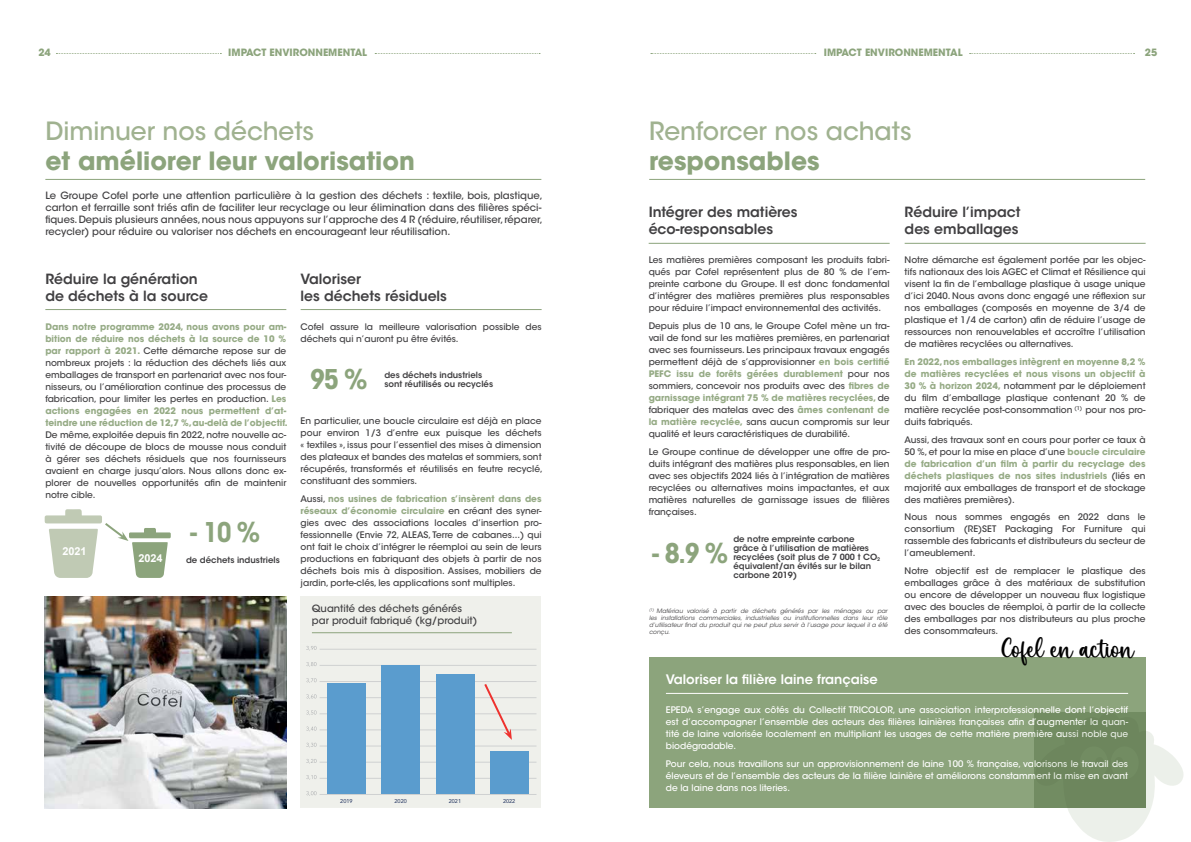
<style>
.page{position:relative;width:1191px;height:842px;background:#fff}
.page>*{position:absolute;margin:0;border:0;box-sizing:border-box;transform-origin:0 0}
.t1{font:700 condensed 27px "ITC Avant Garde Std";color:#8ca47c}
.t2{font:700 25px "ITC Avant Garde Std";color:#8ca47c}
.t3{font:500 25px "ITC Avant Garde Std";color:#a0b290}
.t4{font:23px "Hello Spring";color:#000}
.t5{font:600 14px/17px "ITC Avant Garde Std";color:#414042}
.t6{font:600 13px "ITC Avant Garde Std";color:#fff}
.t7{font:700 10.9px "Arial";color:#fff}
.t8{font:500 10px/12px "ITC Avant Garde Std";color:#414042}
.t9{font:700 10px "ITC Avant Garde Std";color:#8ca47c}
.t10{font:500 9px/12px "ITC Avant Garde Std";color:#414042;text-align:justify}
.t11{font:500 9px/12px "ITC Avant Garde Std";color:#fff;text-align:justify}
.t12{font:600 8.5px/9px "ITC Avant Garde Std";color:#414042}
.t13{font:italic 6px/7px "ITC Avant Garde Std";color:#414042;text-align:justify}
.t14{font:5.5px "Avenir LT Std";color:#1d2f5c}
.s1{font-weight:700;color:#96ab86}
</style>
<div class="page">
<div style="left:300px;top:596px;width:241px;height:212px;background:#eff0eb"></div>
<hr style="left:312px;top:632px;width:200px;height:1px;background:#8ca47c">
<hr style="left:45px;top:179px;width:496px;height:1px;background:#8ca47c">
<hr style="left:45px;top:309px;width:241px;height:1px;background:#8ca47c">
<hr style="left:301px;top:309px;width:240px;height:1px;background:#8ca47c">
<svg style="left:45px;top:509px;width:126px;height:69px"></svg>
<img style="left:45px;top:596px;width:241px;height:212px">
<svg style="left:306px;top:646px;width:231px;height:150px"></svg>
<hr style="left:649px;top:179px;width:496px;height:1px;background:#8ca47c">
<hr style="left:648px;top:243px;width:241px;height:1px;background:#8ca47c">
<div style="left:649px;top:658px;width:496px;height:150px;background:#8ca47c"></div>
<hr style="left:666px;top:693px;width:462px;height:1px;background:#fff">
<hr style="left:904px;top:243px;width:241px;height:1px;background:#8ca47c">
<svg style="left:1034px;top:712px;width:149px;height:130px"></svg>
<div style="left:1095px;top:757px;width:8px;height:10px;background:#6d865d;border-radius:50%"></div>
<div style="left:1114px;top:757px;width:9px;height:10px;background:#6d865d;border-radius:50%"></div>
<svg style="left:651px;top:53px;width:165px;height:1px"></svg>
<svg style="left:969px;top:53px;width:165px;height:1px"></svg>
<svg style="left:56px;top:53px;width:165px;height:1px"></svg>
<svg style="left:375px;top:53px;width:165px;height:1px"></svg>
<p class="t9" style="left:38px;top:46px;width:14px">24</p>
<p class="t9" style="left:228px;top:46px;width:140px">IMPACT ENVIRONNEMENTAL</p>
<p class="t9" style="left:823px;top:46px;width:140px">IMPACT ENVIRONNEMENTAL</p>
<p class="t9" style="left:1144px;top:46px;width:14px">25</p>
<h2 class="t3" style="left:45px;top:116px;width:270px">Diminuer nos déchets</h2>
<h2 class="t2" style="left:45px;top:145px;width:371px">et améliorer leur valorisation</h2>
<p class="t8" style="left:45px;top:190px;width:499px">Le Groupe Cofel porte une attention particulière à la gestion des déchets : textile, bois, plastique, carton et ferraille sont triés afin de faciliter leur recyclage ou leur élimination dans des filières spéci&shy;fiques. Depuis plusieurs années, nous nous appuyons sur l’approche des 4 R (réduire, réutiliser, réparer, recycler) pour réduire ou valoriser nos déchets en encourageant leur réutilisation.</p>
<h3 class="t5" style="left:45px;top:270px;width:164px">Réduire la génération de déchets à la source</h3>
<p class="t10" style="left:45px;top:320px;width:244px;text-align:left"><span class="s1">Dans notre programme 2024, nous avons pour am&shy;bition de réduire nos déchets à la source de 10 % par rapport à 2021.</span> Cette démarche repose sur de nombreux projets : la réduction des déchets liés aux emballages de transport en partenariat avec nos four&shy;nisseurs, ou l’amélioration continue des processus de fabrication, pour limiter les pertes en production. <span class="s1">Les actions engagées en 2022 nous permettent d’at&shy;teindre une réduction de 12,7 %, au-delà de l’objectif.</span></p>
<p class="t10" style="left:45px;top:428px;width:242px">De même, exploitée depuis fin 2022, notre nouvelle ac&shy;tivité de découpe de blocs de mousse nous conduit à gérer ses déchets résiduels que nos fournisseurs avaient en charge jusqu’alors. Nous allons donc ex&shy;plorer de nouvelles opportunités afin de maintenir notre cible.</p>
<h3 class="t5" style="left:301px;top:270px;width:148px">Valoriser<br>les déchets résiduels</h3>
<p class="t10" style="left:301px;top:320px;width:242px">Cofel assure la meilleure valorisation possible des déchets qui n’auront pu être évités.</p>
<h1 class="t1" style="left:310px;top:362px;width:59px">95 %</h1>
<p class="t12" style="left:384px;top:379px;width:110px">sont réutilisés ou recyclés</p>
<p class="t12" style="left:384px;top:370px;width:99px">des déchets industriels</p>
<p class="t10" style="left:301px;top:415px;width:244px;text-align:left">En particulier, une boucle circulaire est déjà en place pour environ 1/3 d’entre eux puisque les déchets « textiles », issus pour l’essentiel des mises à dimension des plateaux et bandes des matelas et sommiers, sont récupérés, transformés et réutilisés en feutre recyclé, constituant des sommiers.</p>
<p class="t10" style="left:301px;top:493px;width:242px">Aussi, <span class="s1">nos usines de fabrication s’insèrent dans des réseaux d’économie circulaire</span> en créant des syner&shy;gies avec des associations locales d’insertion pro&shy;fessionnelle (Envie 72, ALEAS, Terre de cabanes...) qui ont fait le choix d’intégrer le réemploi au sein de leurs productions en fabriquant des objets à partir de nos déchets bois mis à disposition. Assises, mobiliers de jardin, porte-clés, les applications sont multiples.</p>
<h1 class="t1" style="left:189px;top:515px;width:73px">- 10 %</h1>
<p class="t7" style="left:62px;top:543px;width:26px">2021</p>
<p class="t7" style="left:138px;top:550px;width:26px">2024</p>
<p class="t12" style="left:186px;top:556px;width:95px">de déchets industriels</p>
<p class="t8" style="left:312px;top:602px;width:167px">Quantité des déchets générés par produit fabriqué (kg/produit)</p>
<p class="t14" style="left:340px;top:798px;width:14px">2019</p>
<p class="t14" style="left:394px;top:798px;width:14px">2020</p>
<p class="t14" style="left:449px;top:798px;width:14px">2021</p>
<p class="t14" style="left:503px;top:798px;width:14px">2022</p>
<h2 class="t3" style="left:649px;top:116px;width:264px">Renforcer nos achats</h2>
<h2 class="t2" style="left:649px;top:145px;width:172px">responsables</h2>
<h3 class="t5" style="left:648px;top:204px;width:150px">Intégrer des matières éco-responsables</h3>
<p class="t10" style="left:648px;top:254px;width:242px">Les matières premières composant les produits fabri&shy;qués par Cofel représentent plus de 80 % de l’em&shy;preinte carbone du Groupe. Il est donc fondamental d’intégrer des matières premières plus responsables pour réduire l’impact environnemental des activités.</p>
<p class="t10" style="left:648px;top:320px;width:242px">Depuis plus de 10 ans, le Groupe Cofel mène un tra&shy;vail de fond sur les matières premières, en partenariat avec ses fournisseurs. Les principaux travaux engagés permettent déjà de s’approvisionner <span class="s1">en bois certifié PEFC issu de forêts gérées durablement</span> pour nos sommiers, concevoir nos produits avec des <span class="s1">fibres de garnissage intégrant 75 % de matières recyclées,</span> de fabriquer des matelas avec des <span class="s1">âmes contenant de la matière recyclée,</span> sans aucun compromis sur leur qualité et leurs caractéristiques de durabilité.</p>
<p class="t10" style="left:648px;top:445px;width:242px">Le Groupe continue de développer une offre de pro&shy;duits intégrant des matières plus responsables, en lien avec ses objectifs 2024 liés à l’intégration de matières recyclées ou alternatives moins impactantes, et aux matières naturelles de garnissage issues de filières françaises.</p>
<h3 class="t5" style="left:904px;top:204px;width:117px">Réduire l’impact des emballages</h3>
<p class="t10" style="left:904px;top:254px;width:242px">Notre démarche est également portée par les objec&shy;tifs nationaux des lois AGEC et Climat et Résilience qui visent la fin de l’emballage plastique à usage unique d’ici 2040. Nous avons donc engagé une réflexion sur nos emballages (composés en moyenne de 3/4 de plastique et 1/4 de carton) afin de réduire l’usage de ressources non renouvelables et accroître l’utilisation de matières recyclées ou alternatives.</p>
<p class="t10" style="left:904px;top:356px;width:242px"><span class="s1">En 2022, nos emballages intègrent en moyenne 8,2 % de matières recyclées et nous visons un objectif à 30 % à horizon 2024,</span> notamment par le déploiement du film d’emballage plastique contenant 20 % de matière recyclée post-consommation <sup>(1)</sup> pour nos pro&shy;duits fabriqués.</p>
<p class="t10" style="left:904px;top:433px;width:242px">Aussi, des travaux sont en cours pour porter ce taux à 50 %, et pour la mise en place d’une <span class="s1">boucle circulaire de fabrication d’un film à partir du recyclage des déchets plastiques de nos sites industriels</span> (liés en majorité aux emballages de transport et de stockage des matières premières).</p>
<p class="t10" style="left:904px;top:511px;width:242px">Nous nous sommes engagés en 2022 dans le consortium (RE)SET Packaging For Furniture qui rassemble des fabricants et distributeurs du secteur de l’ameublement.</p>
<p class="t10" style="left:904px;top:565px;width:242px">Notre objectif est de remplacer le plastique des emballages grâce à des matériaux de substitution ou encore de développer un nouveau flux logistique avec des boucles de réemploi, à partir de la collecte des emballages par nos distributeurs au plus proche des consommateurs.</p>
<p class="t12" style="left:733px;top:535px;width:148px">de notre empreinte carbone grâce à l’utilisation de matières recyclées (soit plus de 7 000 t CO<sub>2 </sub>équivalent/an évités sur le bilan carbone 2019)</p>
<h1 class="t1" style="left:651px;top:536px;width:79px">- 8.9 %</h1>
<p class="t13" style="left:649px;top:607px;width:240px"><sup>(1)</sup> Matériau valorisé à partir de déchets générés par les ménages ou par les installations commerciales, industrielles ou institutionnelles dans leur rôle d’utilisateur final du produit qui ne peut plus servir à l’usage pour lequel il a été conçu.</p>
<h3 class="t4" style="left:1000px;top:637px;width:134px">Cofel en action</h3>
<h3 class="t6" style="left:666px;top:671px;width:213px">Valoriser la filière laine française</h3>
<p class="t11" style="left:666px;top:704px;width:464px">EPEDA s’engage aux côtés du Collectif TRICOLOR, une association interprofessionnelle dont l’objectif est d’accompagner l’ensemble des acteurs des filières lainières françaises afin d’augmenter la quan&shy;tité de laine valorisée localement en multipliant les usages de cette matière première aussi noble que biodégradable.</p>
<p class="t11" style="left:666px;top:758px;width:464px">Pour cela, nous travaillons sur un approvisionnement de laine 100 % française, valorisons le travail des éleveurs et de l’ensemble des acteurs de la filière lainière et améliorons constamment la mise en avant de la laine dans nos literies.</p>
</div>
